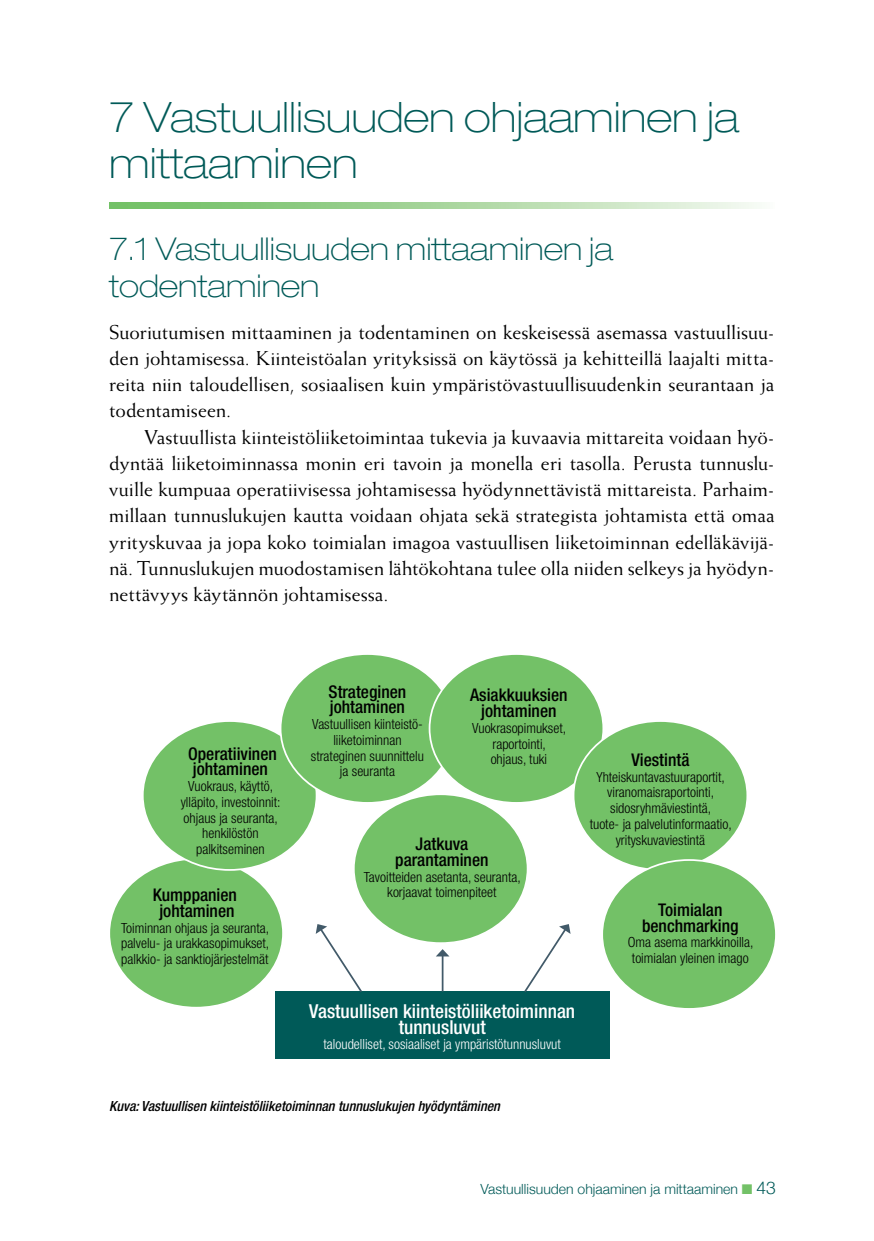
<style>
.page{position:relative;width:874px;height:1241px;background:#fff}
.page>*{position:absolute;margin:0;border:0;box-sizing:border-box;transform-origin:0 0}
.t1{font:100 expanded 42px/45.5px "Helvetica Neue";color:#005a58}
.t2{font:100 expanded 31.5px/37.8px "Helvetica Neue";color:#005a58}
.t3{font:20.12px/26.2px "Weiss";color:#000;text-align:justify}
.t4{font:500 condensed 19.25px/15.8px "Helvetica Neue";color:#fff;text-align:center}
.t5{font:500 condensed 17.5px/15.8px "Helvetica Neue";color:#000;text-align:center}
.t6{font:300 condensed 14px/15.8px "Helvetica Neue";color:#000;text-align:center}
.t7{font:italic 500 condensed 14px "Helvetica Neue";color:#000}
.t8{font:300 condensed 14px "Helvetica Neue";color:#fff}
.t9{font:300 14px "Helvetica Neue";color:#005a58}
.s1{color:#73c167}
.s2{font-size:17.5px}
</style>
<div class="page">
<svg style="left:109px;top:202px;width:648px;height:6px;background:#aad7a0"></svg>
<div style="left:109px;top:858px;width:174px;height:149px;background:#73c167;border-radius:50%"></div>
<div style="left:143px;top:721px;width:173px;height:148px;background:#73c167;border-radius:50%"></div>
<div style="left:280px;top:654px;width:174px;height:148px;background:#73c167;border-radius:50%"></div>
<div style="left:429px;top:654px;width:174px;height:148px;background:#73c167;border-radius:50%"></div>
<div style="left:573px;top:721px;width:174px;height:148px;background:#73c167;border-radius:50%"></div>
<div style="left:602px;top:859px;width:173px;height:149px;background:#73c167;border-radius:50%"></div>
<div style="left:353px;top:794px;width:174px;height:149px;background:#73c167;border-radius:50%"></div>
<div style="left:275px;top:991px;width:334px;height:67px;background:#005a58"></div>
<svg style="left:315px;top:924px;width:47px;height:68px"></svg>
<svg style="left:524px;top:924px;width:46px;height:68px"></svg>
<hr style="left:441px;top:955px;width:2px;height:36px;background:#425a69">
<svg style="left:436px;top:949px;width:13px;height:7px"></svg>
<h1 class="t1" style="left:109px;top:94px;width:631px">7 Vastuullisuuden ohjaaminen ja mittaaminen</h1>
<h2 class="t2" style="left:109px;top:229px;width:505px">7.1 Vastuullisuuden mittaaminen ja todentaminen</h2>
<p class="t3" style="left:109px;top:318px;width:666px">Suoriutumisen mittaaminen ja todentaminen on keskeisessä asemassa vastuullisuu&shy;den johtamisessa. Kiinteistöalan yrityksissä on käytössä ja kehitteillä laajalti mitta&shy;reita niin taloudellisen, sosiaalisen kuin ympäristövastuullisuudenkin seurantaan ja todentamiseen.</p>
<p class="t3" style="left:109px;top:423px;width:666px;text-indent:35px">Vastuullista kiinteistöliiketoimintaa tukevia ja kuvaavia mittareita voidaan hyö&shy;dyntää liiketoiminnassa monin eri tavoin ja monella eri tasolla. Perusta tunnuslu&shy;vuille kumpuaa operatiivisessa johtamisessa hyödynnettävistä mittareista. Parhaim&shy;millaan tunnuslukujen kautta voidaan ohjata sekä strategista johtamista että omaa yrityskuvaa ja jopa koko toimialan imagoa vastuullisen liiketoiminnan edelläkävijä&shy;nä. Tunnuslukujen muodostamisen lähtökohtana tulee olla niiden selkeys ja hyödyn&shy;nettävyys käytännön johtamisessa.</p>
<p class="t5" style="left:188px;top:745px;width:90px;text-align:left">Operatiivinen johtaminen</p>
<p class="t6" style="left:181px;top:778px;width:101px">Vuokraus, käyttö, ylläpito, investoinnit: ohjaus ja seuranta, henkilöstön palkitseminen</p>
<p class="t5" style="left:153px;top:886px;width:86px">Kumppanien johtaminen</p>
<p class="t6" style="left:121px;top:919px;width:149px;text-align:justify">Toiminnan ohjaus ja seuranta, palvelu- ja urakkasopimukset, palkkio- ja sanktiojärjestelmät</p>
<p class="t5" style="left:328px;top:683px;width:79px;text-align:left">Strateginen johtaminen</p>
<p class="t6" style="left:311px;top:716px;width:115px">Vastuullisen kiinteistö&shy;liiketoiminnan strateginen suunnittelu ja seuranta</p>
<p class="t5" style="left:470px;top:686px;width:99px">Asiakkuuksien johtaminen</p>
<p class="t6" style="left:472px;top:719px;width:95px">Vuokrasopimukset, raportointi,<br>ohjaus, tuki</p>
<p class="t5" style="left:395px;top:835px;width:95px">Jatkuva parantaminen</p>
<p class="t6" style="left:363px;top:868px;width:158px">Tavoitteiden asetanta, seuranta, korjaavat toimenpiteet</p>
<p class="t4" style="left:309px;top:1002px;width:267px">Vastuullisen kiinteistöliiketoiminnan tunnusluvut</p>
<p class="t8" style="left:323px;top:1036px;width:239px">taloudelliset, sosiaaliset ja ympäristötunnusluvut</p>
<p class="t5" style="left:631px;top:751px;width:59px">Viestintä</p>
<p class="t6" style="left:589px;top:768px;width:143px">Yhteiskuntavastuuraportit, viranomaisraportointi, sidosryhmäviestintä,<br>tuote- ja palvelutinformaatio, yrityskuvaviestintä</p>
<p class="t5" style="left:641px;top:901px;width:98px">Toimialan benchmarking</p>
<p class="t6" style="left:627px;top:934px;width:127px">Oma asema markkinoilla, toimialan yleinen imago</p>
<p class="t7" style="left:109px;top:1096px;width:392px">Kuva: Vastuullisen kiinteistöliiketoiminnan tunnuslukujen hyödyntäminen</p>
<p class="t9" style="left:480px;top:1180px;width:297px">Vastuullisuuden ohjaaminen ja mittaaminen <span class="s1">■</span> <span class="s2">43</span></p>
</div>
